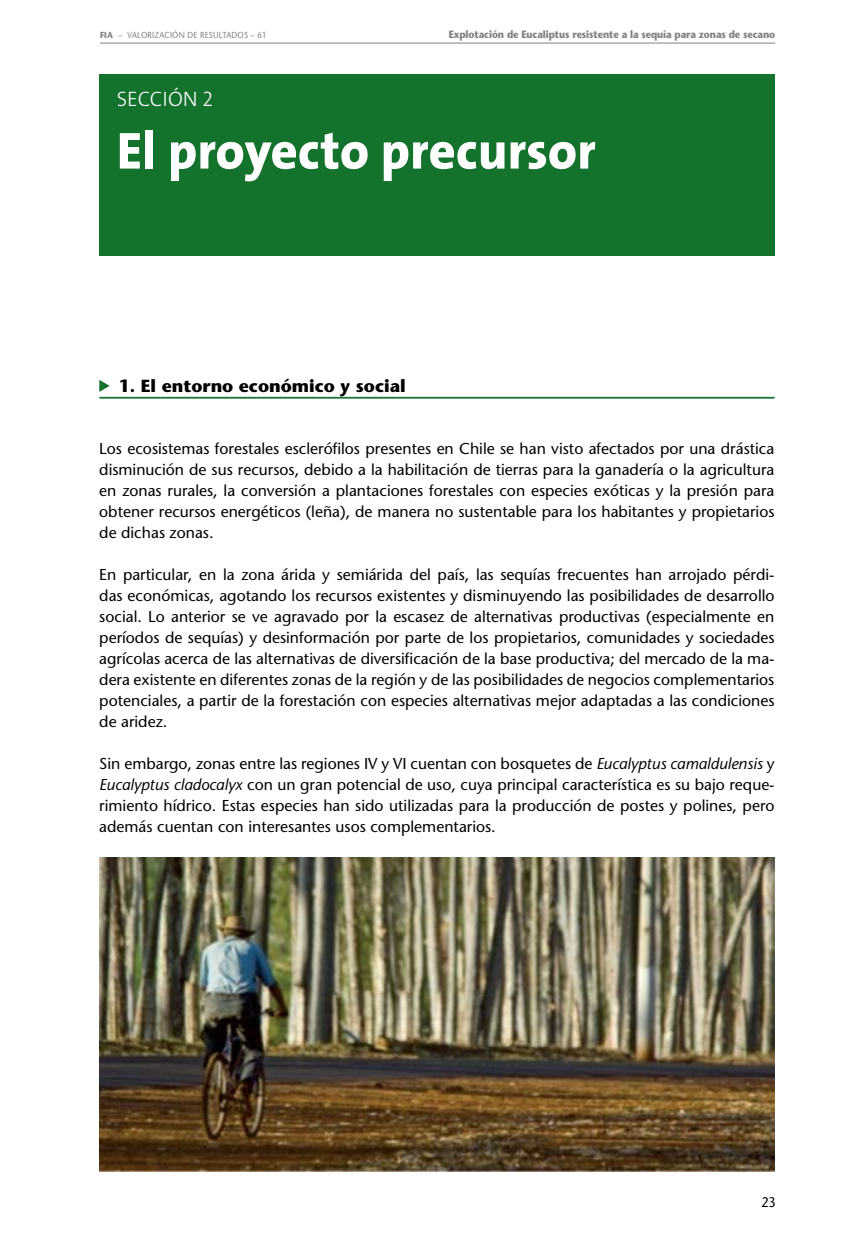
<style>
.page{position:relative;width:844px;height:1241px;background:#fff}
.page>*{position:absolute;margin:0;border:0;box-sizing:border-box;transform-origin:0 0}
.t1{font:800 52.5px "The Sans";color:#fff}
.t2{font:21px "The Sans Light Caps";color:#fff}
.t3{font:700 17.5px "Stone Sans";color:#000}
.t4{font:15.75px/21px "Stone Sans";color:#000;text-align:justify}
.t5{font:14px "Stone Sans";color:#000;scale:.9 1}
.t6{font:700 10.5px "Stone Sans";letter-spacing:-.01em;color:#808285;scale:.9 1}
.t7{font:8.75px "Stone Sans";letter-spacing:.025em;color:#808285;scale:.9 1}
.s1{font-weight:700}
.s2{font-style:italic}
</style>
<div class="page">
<hr style="left:100px;top:43px;width:675px;height:1px;background:#808285">
<img style="left:99px;top:857px;width:675px;height:314px">
<hr style="left:99px;top:397px;width:675px;height:1px;background:#13722c">
<svg style="left:99px;top:380px;width:11px;height:12px"></svg>
<div style="left:99px;top:74px;width:675px;height:182px;background:#13722c"></div>
<p class="t7" style="left:100px;top:29px;width:42px"><span class="s1">FIA</span> – Valori</p>
<p class="t7" style="left:154px;top:29px;width:63px">zación de Resultados</p>
<p class="t7" style="left:251px;top:29px;width:19px">– 61</p>
<p class="t6" style="left:448px;top:28px;width:364px">Explotación de Eucaliptus resistente a la sequía para zonas de secano</p>
<h2 class="t2" style="left:117px;top:81px;width:98px">SECCIÓN 2</h2>
<h1 class="t1" style="left:117px;top:107px;width:480px">El proyecto precursor</h1>
<p class="t3" style="left:119px;top:375px;width:288px">1. El entorno económico y social</p>
<p class="t4" style="left:99px;top:438px;width:676px">Los ecosistemas forestales esclerófilos presentes en Chile se han visto afectados por una drástica disminución de sus recursos, debido a la habilitación de tierras para la ganadería o la agricultura en zonas rurales, la conversión a plantaciones forestales con especies exóticas y la presión para obtener recursos energéticos (leña), de manera no sustentable para los habitantes y propietarios de dichas zonas.</p>
<p class="t4" style="left:99px;top:563px;width:676px">En particular, en la zona árida y semiárida del país, las sequías frecuentes han arrojado pérdi&shy;das económicas, agotando los recursos existentes y disminuyendo las posibilidades de desarrollo social. Lo anterior se ve agravado por la escasez de alternativas productivas (especialmente en períodos de sequías) y desinformación por parte de los propietarios, comunidades y sociedades agrícolas acerca de las alternativas de diversificación de la base productiva; del mercado de la ma&shy;dera existente en diferentes zonas de la región y de las posibilidades de negocios complementarios potenciales, a partir de la forestación con especies alternativas mejor adaptadas a las condiciones de aridez.</p>
<p class="t4" style="left:99px;top:752px;width:676px">Sin embargo, zonas entre las regiones IV y VI cuentan con bosquetes de <span class="s2">Eucalyptus camaldulensis</span> y <span class="s2">Eucalyptus cladocalyx</span> con un gran potencial de uso, cuya principal característica es su bajo reque&shy;rimiento hídrico. Estas especies han sido utilizadas para la producción de postes y polines, pero además cuentan con interesantes usos complementarios.</p>
<p class="t5" style="left:761px;top:1193px;width:17px">23</p>
</div>
